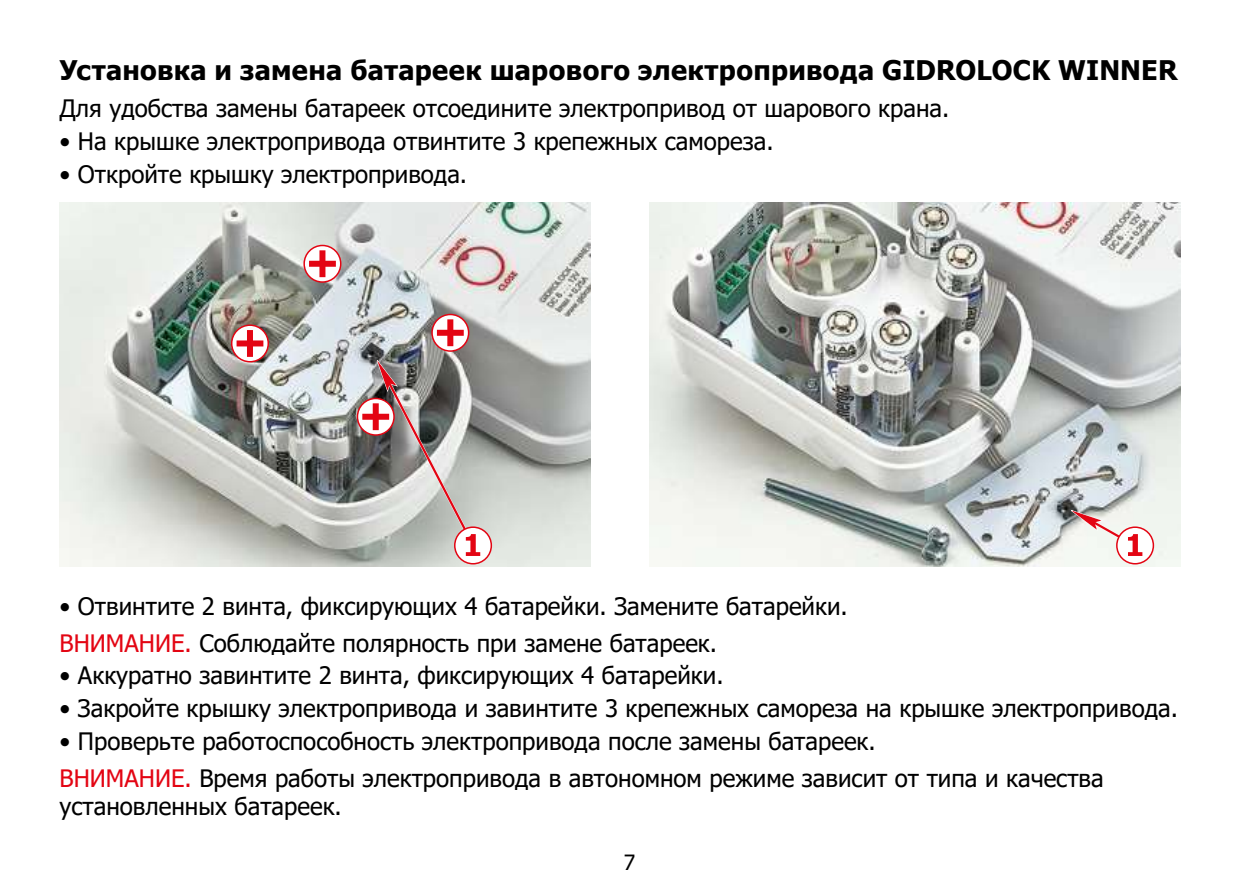
<style>
.page{position:relative;width:1259px;height:893px;background:#fff}
.page>*{position:absolute;margin:0;border:0;box-sizing:border-box;transform-origin:0 0}
.t1{font:700 27px "Tahoma";letter-spacing:.01em;color:#000}
.t2{font:24px/36.9px "Tahoma";color:#000}
.t3{font:21px "Tahoma";color:#000}
.s1{color:#e30513}
</style>
<div class="page">
<img style="left:59px;top:202px;width:531px;height:365px">
<img style="left:649px;top:202px;width:531px;height:365px">
<svg style="left:304px;top:245px;width:37px;height:37px"></svg>
<div style="left:303px;top:245px;width:38px;height:38px;border:2px solid #e30513;border-radius:50%"></div>
<div style="left:309px;top:261px;width:27px;height:6px;background:#e30513"></div>
<div style="left:319px;top:250px;width:6px;height:27px;background:#e30513"></div>
<svg style="left:432px;top:314px;width:36px;height:37px"></svg>
<div style="left:431px;top:314px;width:38px;height:38px;border:2px solid #e30513;border-radius:50%"></div>
<div style="left:437px;top:330px;width:27px;height:6px;background:#e30513"></div>
<div style="left:447px;top:319px;width:6px;height:27px;background:#e30513"></div>
<div style="left:232px;top:325px;width:36px;height:37px;background:#fff;border-radius:50%"></div>
<div style="left:231px;top:324px;width:38px;height:38px;border:2px solid #e30513;border-radius:50%"></div>
<div style="left:236px;top:340px;width:27px;height:6px;background:#e30513"></div>
<div style="left:247px;top:330px;width:6px;height:27px;background:#e30513"></div>
<svg style="left:357px;top:398px;width:37px;height:37px"></svg>
<div style="left:357px;top:398px;width:38px;height:38px;border:2px solid #e30513;border-radius:50%"></div>
<div style="left:362px;top:414px;width:27px;height:6px;background:#e30513"></div>
<div style="left:373px;top:403px;width:6px;height:27px;background:#e30513"></div>
<div style="left:1116px;top:527px;width:37px;height:37px;background:#fff;border-radius:50%"></div>
<div style="left:1116px;top:526px;width:38px;height:38px;border:2px solid #e30513;border-radius:50%"></div>
<svg style="left:1067px;top:508px;width:75px;height:48px"></svg>
<div style="left:455px;top:527px;width:36px;height:37px;background:#fff;border-radius:50%"></div>
<div style="left:454px;top:526px;width:38px;height:38px;border:2px solid #e30513;border-radius:50%"></div>
<svg style="left:375px;top:356px;width:105px;height:200px;background:#a79e9c"></svg>
<p class="t1" style="left:60px;top:51px;width:1119px">Установка и замена батареек шарового электропривода GIDROLOCK WINNER</p>
<p class="t2" style="left:60px;top:91px;width:891px">Для удобства замены батареек отсоедините электропривод от шарового крана.</p>
<p class="t2" style="left:60px;top:124px;width:715px">• На крышке электропривода отвинтите 3 крепежных самореза.</p>
<p class="t2" style="left:60px;top:157px;width:409px">• Откройте крышку электропривода.</p>
<p class="t2" style="left:60px;top:589px;width:790px">• Отвинтите 2 винта, фиксирующих 4 батарейки. Замените батарейки.<br><span class="s1">ВНИМАНИЕ.</span> Соблюдайте полярность при замене батареек.</p>
<p class="t2" style="left:60px;top:658px;width:665px">• Аккуратно завинтите 2 винта, фиксирующих 4 батарейки.</p>
<p class="t2" style="left:60px;top:691px;width:1120px">• Закройте крышку электропривода и завинтите 3 крепежных самореза на крышке электропривода.</p>
<p class="t2" style="left:60px;top:724px;width:1045px">• Проверьте работоспособность электропривода после замены батареек.<br><span class="s1">ВНИМАНИЕ.</span> Время работы электропривода в автономном режиме зависит от типа и качества</p>
<p class="t2" style="left:60px;top:789px;width:284px">установленных батареек.</p>
<p class="t3" style="left:624px;top:848px;width:13px">7</p>
</div>
